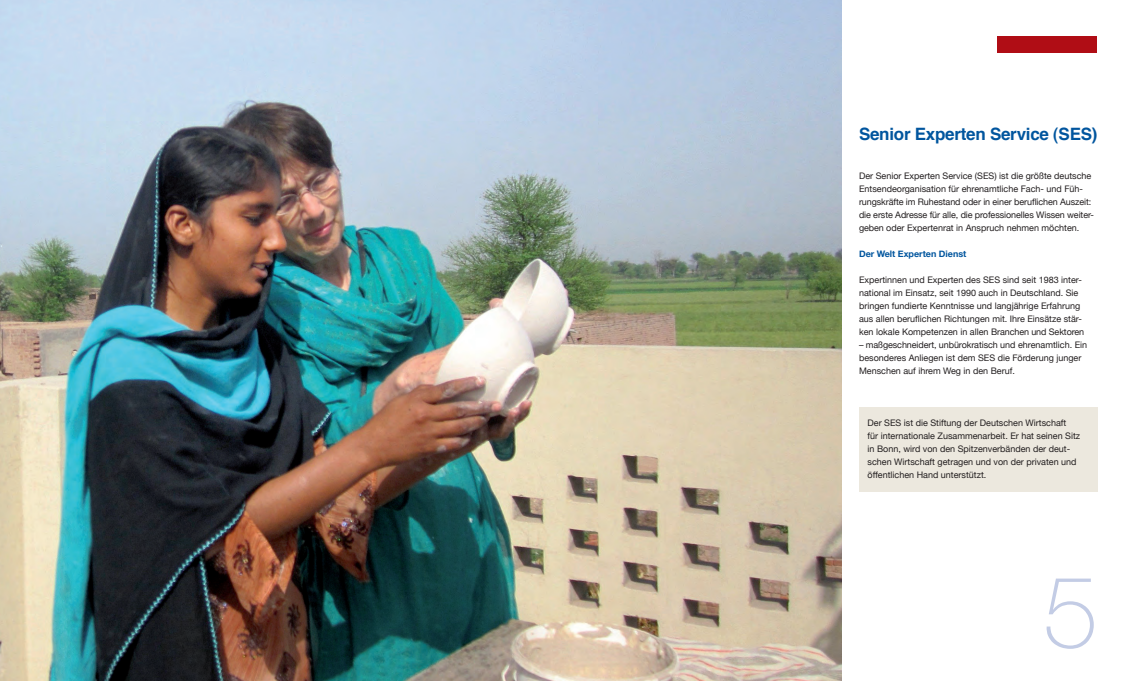
<style>
.page{position:relative;width:1134px;height:681px;background:#fff}
.page>*{position:absolute;margin:0;border:0;box-sizing:border-box;transform-origin:0 0}
.Copy{font:100 100px "Helvetica Neue";color:#c3cce5}
.Copy-2{font:700 17px "Helvetica";letter-spacing:-.015em;color:#01559e}
.Absatzformat_1{font:9px/13px "Helvetica Neue";color:#231f20}
.Absatzformat_1-2{font:700 9px "Helvetica Neue";color:#01559e}
</style>
<div class="page">
<img style="left:0;top:0;width:842px;height:680px">
<div style="left:997px;top:37px;width:100px;height:16px;background:#b00d15"></div>
<div style="left:859px;top:406px;width:238px;height:85px;background:#ece8de"></div>
<p class="Copy-2" style="left:859px;top:122px;width:240px">Senior Experten Service (SES)</p>
<p class="Absatzformat_1" style="left:859px;top:170px;width:237px">Der Senior Experten Service (SES) ist die größte deutsche Entsendeorganisation für ehrenamtliche Fach- und Füh&shy;rungskräfte im Ruhestand oder in einer beruflichen Auszeit: die erste Adresse für alle, die professionelles Wissen weiter&shy;geben oder Expertenrat in Anspruch nehmen möchten.</p>
<p class="Absatzformat_1-2" style="left:859px;top:247px;width:109px">Der Welt Experten Dienst</p>
<p class="Absatzformat_1" style="left:859px;top:274px;width:227px">Expertinnen und Experten des SES sind seit 1983 inter&shy;national im Einsatz, seit 1990 auch in Deutschland. Sie bringen fundierte Kenntnisse und langjährige Erfahrung aus allen beruflichen Richtungen mit. Ihre Einsätze stär&shy;ken lokale Kompetenzen in allen Branchen und Sektoren</p>
<p class="Absatzformat_1" style="left:859px;top:339px;width:230px">– maßgeschneidert, unbürokratisch und ehrenamtlich. Ein besonderes Anliegen ist dem SES die Förderung junger<br>Menschen auf ihrem Weg in den Beruf.</p>
<p class="Absatzformat_1" style="left:867px;top:417px;width:200px">Der SES ist die Stiftung der Deutschen Wirtschaft</p>
<p class="Absatzformat_1" style="left:867px;top:430px;width:214px">für internationale Zusammenarbeit. Er hat seinen Sitz in Bonn, wird von den Spitzenverbänden der deut&shy;schen Wirtschaft getragen und von der privaten und öffentlichen Hand unterstützt.</p>
<p class="Copy" style="left:1043px;top:536px;width:57px">5</p>
</div>
